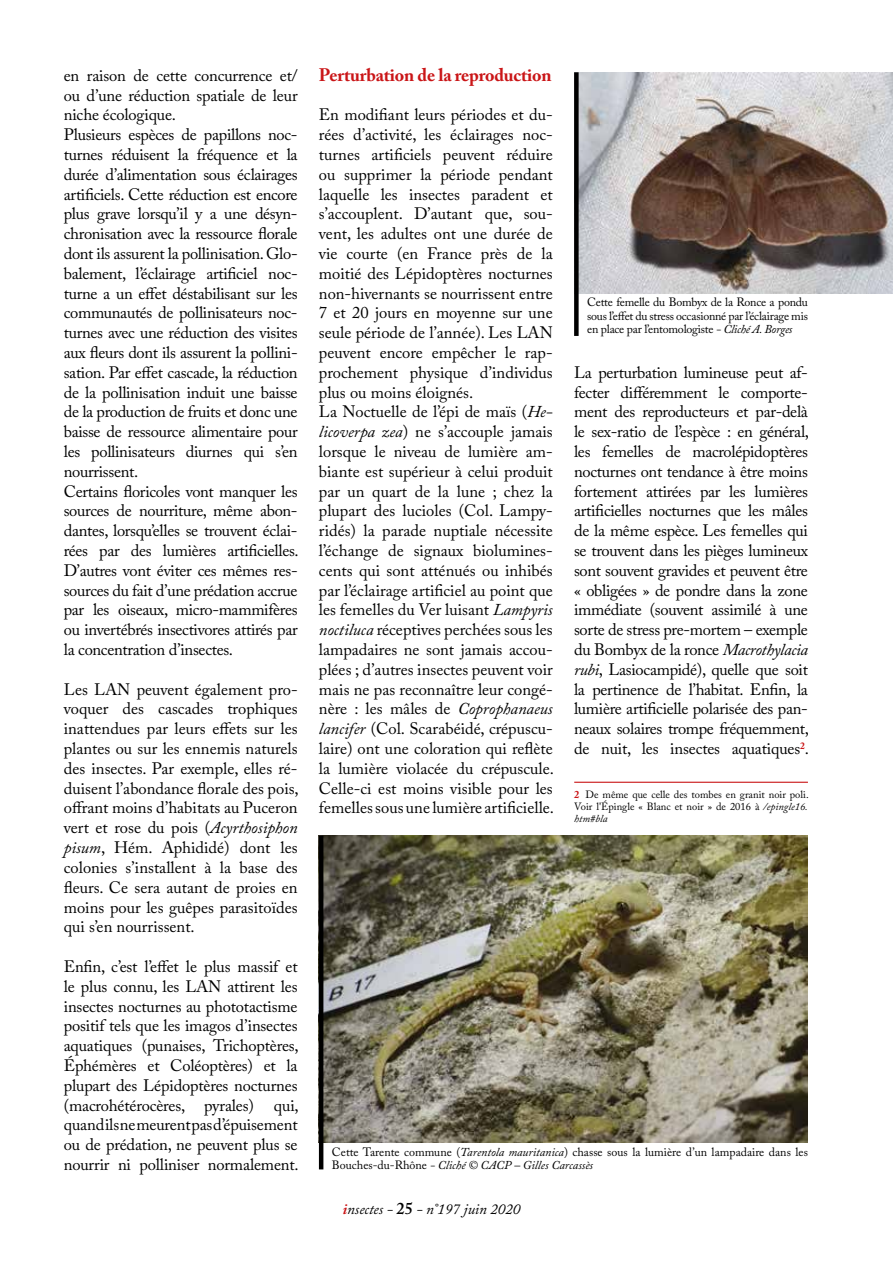
<style>
.page{position:relative;width:893px;height:1263px;background:#fff}
.page>*{position:absolute;margin:0;border:0;box-sizing:border-box;transform-origin:0 0}
.t1{font:700 18px "Adobe Caslon Pro";letter-spacing:-.01em;color:#ca1517}
.t2{font:16.5px/19.8px "Adobe Caslon Pro";letter-spacing:-.01em;color:#000;text-align:justify}
.t3{font:italic 15px "Adobe Caslon Pro";color:#000}
.t4{font:12px/13.5px "Adobe Caslon Pro";letter-spacing:-.01em;color:#000;text-align:justify}
.t5{font:10.5px/12px "Adobe Caslon Pro";color:#000;text-align:justify}
.s1{font-style:italic}
.s2{font-weight:700;color:#ca1517}
.s3{font-weight:600;font-style:normal;font-size:16.5px}
</style>
<div class="page">
<img style="left:579px;top:72px;width:314px;height:221px">
<img style="left:323px;top:836px;width:485px;height:306px">
<hr style="left:574px;top:782px;width:234px;height:1px;background:#ca1517">
<hr style="left:319px;top:836px;width:4px;height:333px;background:#000">
<div style="left:574px;top:72px;width:5px;height:264px;background:#000"></div>
<p class="t2" style="left:64px;top:65px;width:237px;text-align:left">en raison de cette concurrence et/ ou d’une réduction spatiale de leur niche écologique.<br>Plusieurs espèces de papillons noc&shy;turnes réduisent la fréquence et la durée d’alimentation sous éclairages artificiels. Cette réduction est encore plus grave lorsqu’il y a une désyn&shy;chronisation avec la ressource florale dont ils assurent la pollinisation. Glo&shy;balement, l’éclairage artificiel noc&shy;turne a un effet déstabilisant sur les communautés de pollinisateurs noc&shy;turnes avec une réduction des visites aux fleurs dont ils assurent la pollini&shy;sation. Par effet cascade, la réduction de la pollinisation induit une baisse de la production de fruits et donc une baisse de ressource alimentaire pour les pollinisateurs diurnes qui s’en nourrissent.<br>Certains floricoles vont manquer les sources de nourriture, même abon&shy;dantes, lorsqu’elles se trouvent éclai&shy;rées par des lumières artificielles.<br>D’autres vont éviter ces mêmes res&shy;sources du fait d’une prédation accrue par les oiseaux, micro-mammifères ou invertébrés insectivores attirés par la concentration d’insectes.</p>
<p class="t2" style="left:64px;top:679px;width:237px">Les LAN peuvent également pro&shy;voquer des cascades trophiques inattendues par leurs effets sur les plantes ou sur les ennemis naturels des insectes. Par exemple, elles ré&shy;duisent l’abondance florale des pois, offrant moins d’habitats au Puceron vert et rose du pois (<span class="s1">Acyrthosiphon pisum</span>, Hém. Aphididé) dont les colonies s’installent à la base des fleurs. Ce sera autant de proies en moins pour les guêpes parasitoïdes qui s’en nourrissent.</p>
<p class="t2" style="left:64px;top:956px;width:237px">Enfin, c’est l’effet le plus massif et le plus connu, les LAN attirent les insectes nocturnes au phototactisme positif tels que les imagos d’insectes aquatiques (punaises, Trichoptères, Éphémères et Coléoptères) et la plupart des Lépidoptères nocturnes (macrohétérocères, pyrales) qui, quand ils ne meurent pas d’épuisement ou de prédation, ne peuvent plus se nourrir ni polliniser normalement.</p>
<p class="t1" style="left:319px;top:64px;width:234px">Perturbation de la reproduction</p>
<p class="t2" style="left:319px;top:105px;width:237px;text-align:left">En modifiant leurs périodes et du&shy;rées d’activité, les éclairages noc&shy;turnes artificiels peuvent réduire ou supprimer la période pendant laquelle les insectes paradent et s’accouplent. D’autant que, sou&shy;vent, les adultes ont une durée de vie courte (en France près de la moitié des Lépidoptères nocturnes non-hivernants se nourrissent entre 7 et 20 jours en moyenne sur une seule période de l’année). Les LAN peuvent encore empêcher le rap&shy;prochement physique d’individus plus ou moins éloignés.<br>La Noctuelle de l’épi de maïs (<span class="s1">He&shy;licoverpa zea</span>) ne s’accouple jamais lorsque le niveau de lumière am&shy;biante est supérieur à celui produit par un quart de la lune ; chez la plupart des lucioles (Col. Lampy&shy;ridés) la parade nuptiale nécessite l’échange de signaux biolumines&shy;cents qui sont atténués ou inhibés par l’éclairage artificiel au point que les femelles du Ver luisant <span class="s1">Lampyris noctiluca</span> réceptives perchées sous les lampadaires ne sont jamais accou&shy;plées ; d’autres insectes peuvent voir mais ne pas reconnaître leur congé&shy;nère : les mâles de <span class="s1">Coprophanaeus lancifer</span> (Col. Scarabéidé, crépuscu&shy;laire) ont une coloration qui reflète la lumière violacée du crépuscule.<br>Celle-ci est moins visible pour les femelles sous une lumière artificielle.</p>
<p class="t4" style="left:587px;top:295px;width:222px">Cette femelle du Bombyx de la Ronce a pondu sous l’effet du stress occasionné par l’éclairage mis en place par l’entomologiste <span class="s1">- Cliché A. Borges</span></p>
<p class="t2" style="left:574px;top:362px;width:237px">La perturbation lumineuse peut af&shy;fecter différemment le comporte&shy;ment des reproducteurs et par-delà le sex-ratio de l’espèce : en général, les femelles de macrolépidoptères nocturnes ont tendance à être moins fortement attirées par les lumières artificielles nocturnes que les mâles de la même espèce. Les femelles qui se trouvent dans les pièges lumineux sont souvent gravides et peuvent être « obligées » de pondre dans la zone immédiate (souvent assimilé à une sorte de stress pre-mortem – exemple du Bombyx de la ronce <span class="s1">Macrothylacia rubi</span>, Lasiocampidé), quelle que soit la pertinence de l’habitat. Enfin, la lumière artificielle polarisée des pan&shy;neaux solaires trompe fréquemment, de nuit, les insectes aquatiques<sup>2</sup>.</p>
<p class="t5" style="left:574px;top:788px;width:236px"><span class="s2">2</span> De même que celle des tombes en granit noir poli.<br>Voir l'Épingle « Blanc et noir » de 2016 à <span class="s1">/epingle16. htm#bla</span></p>
<p class="t4" style="left:332px;top:1145px;width:477px">Cette Tarente commune (<span class="s1">Tarentola mauritanica</span>) chasse sous la lumière d’un lampadaire dans les<br>Bouches-du-Rhône <span class="s1">- Cliché © CACP – Gilles Carcassès</span></p>
<p class="t3" style="left:343px;top:1200px;width:179px"><span class="s2">i</span>nsectes - <span class="s3">25</span> - n°197 juin 2020</p>
</div>
